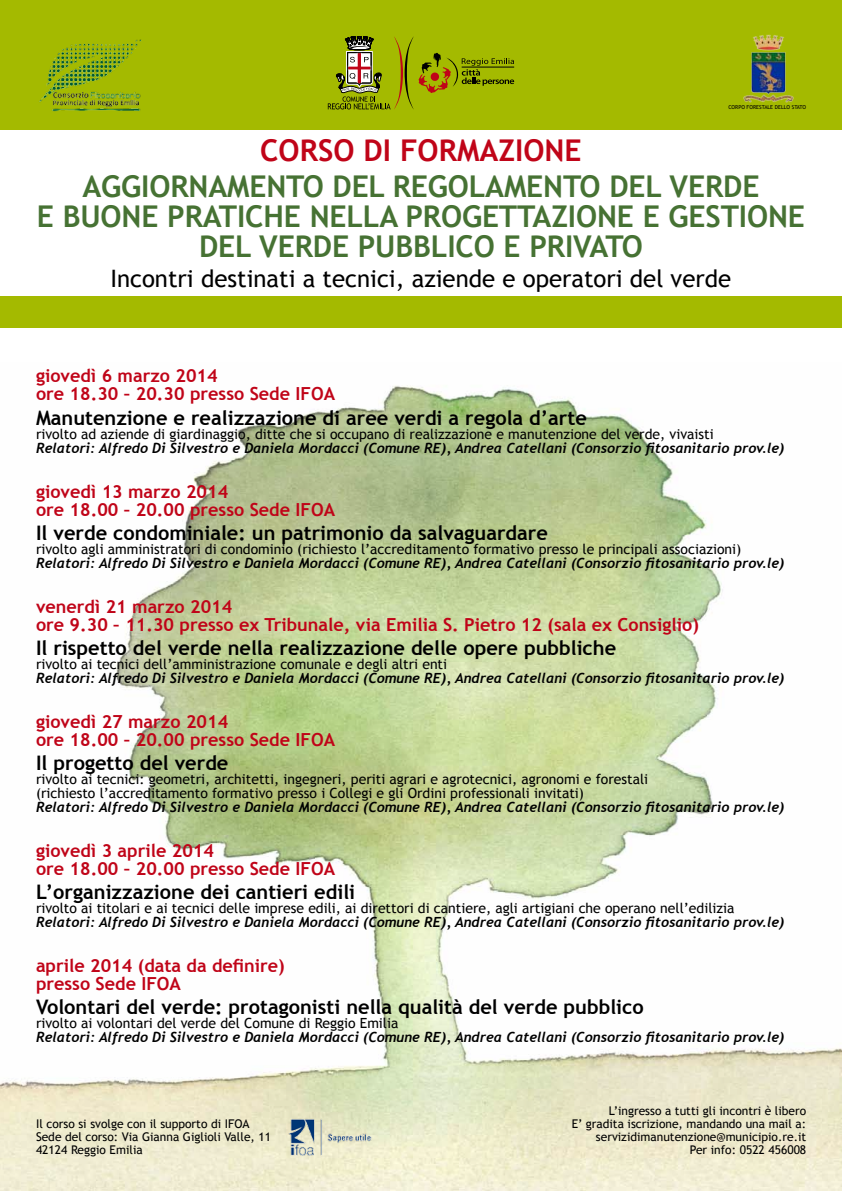
<style>
.page{position:relative;width:842px;height:1191px;background:#fff}
.page>*{position:absolute;margin:0;border:0;box-sizing:border-box;transform-origin:0 0}
.t1{font:700 30px/30px "Trebuchet MS";letter-spacing:-.005em;color:#467233;text-align:center}
.t2{font:700 30px "Trebuchet MS";color:#c00418}
.t3{font:24px "Trebuchet MS";color:#000}
.t4{font:700 20px "Trebuchet MS";color:#000}
.t5{font:700 18px/18px "Trebuchet MS";color:#c00418}
.t6{font:italic 700 14px "Trebuchet";color:#000}
.t7{font:14px/14px "Trebuchet MS";color:#000}
.t8{font:12px/13px "Trebuchet MS";color:#000;text-align:right}
.t9{font:5.4px "Trebuchet MS";color:#000}
</style>
<div class="page">
<img style="left:0;top:385px;width:842px;height:806px">
<div style="left:0;top:0;width:842px;height:328px;background:#a4ba00"></div>
<div style="left:0;top:130px;width:842px;height:166px;background:#fff"></div>
<svg style="left:328px;top:36px;width:186px;height:74px"></svg>
<img style="left:39px;top:39px;width:103px;height:73px">
<img style="left:289px;top:1116px;width:83px;height:42px">
<img style="left:743px;top:34px;width:51px;height:69px">
<p class="t9" style="left:728px;top:104px;width:79px">CORPO FORESTALE DELLO STATO</p>
<h1 class="t2" style="left:260px;top:132px;width:323px">CORSO DI FORMAZIONE</h1>
<h1 class="t1" style="left:37px;top:171px;width:769px">AGGIORNAMENTO DEL REGOLAMENTO DEL VERDE<br>E BUONE PRATICHE NELLA PROGETTAZIONE E GESTIONE<br>DEL VERDE PUBBLICO E PRIVATO</h1>
<h2 class="t3" style="left:110px;top:264px;width:622px">Incontri destinati a tecnici, aziende e operatori del verde</h2>
<p class="t5" style="left:36px;top:367px;width:301px">giovedì 6 marzo 2014<br>ore 18.30 – 20.30 presso Sede IFOA</p>
<h3 class="t4" style="left:36px;top:405px;width:552px">Manutenzione e realizzazione di aree verdi a regola d’arte</h3>
<p class="t7" style="left:36px;top:427px;width:679px">rivolto ad aziende di giardinaggio, ditte che si occupano di realizzazione e manutenzione del verde, vivaisti</p>
<p class="t6" style="left:36px;top:439px;width:750px">Relatori: Alfredo Di Silvestro e Daniela Mordacci (Comune RE), Andrea Catellani (Consorzio fitosanitario prov.le)</p>
<p class="t5" style="left:36px;top:482px;width:301px">giovedì 13 marzo 2014<br>ore 18.00 – 20.00 presso Sede IFOA</p>
<h3 class="t4" style="left:36px;top:520px;width:513px">Il verde condominiale: un patrimonio da salvaguardare</h3>
<p class="t7" style="left:36px;top:542px;width:707px">rivolto agli amministratori di condominio (richiesto l’accreditamento formativo presso le principali associazioni)</p>
<p class="t6" style="left:36px;top:554px;width:750px">Relatori: Alfredo Di Silvestro e Daniela Mordacci (Comune RE), Andrea Catellani (Consorzio fitosanitario prov.le)</p>
<p class="t5" style="left:36px;top:597px;width:664px">venerdì 21 marzo 2014<br>ore 9.30 – 11.30 presso ex Tribunale, via Emilia S. Pietro 12 (sala ex Consiglio)</p>
<h3 class="t4" style="left:36px;top:635px;width:582px">Il rispetto del verde nella realizzazione delle opere pubbliche</h3>
<p class="t7" style="left:36px;top:657px;width:413px">rivolto ai tecnici dell’amministrazione comunale e degli altri enti</p>
<p class="t6" style="left:36px;top:669px;width:750px">Relatori: Alfredo Di Silvestro e Daniela Mordacci (Comune RE), Andrea Catellani (Consorzio fitosanitario prov.le)</p>
<p class="t5" style="left:36px;top:712px;width:301px">giovedì 27 marzo 2014<br>ore 18.00 – 20.00 presso Sede IFOA</p>
<h3 class="t4" style="left:36px;top:750px;width:194px">Il progetto del verde</h3>
<p class="t7" style="left:36px;top:772px;width:614px">rivolto ai tecnici: geometri, architetti, ingegneri, periti agrari e agrotecnici, agronomi e forestali (richiesto l’accreditamento formativo presso i Collegi e gli Ordini professionali invitati)</p>
<p class="t6" style="left:36px;top:798px;width:750px">Relatori: Alfredo Di Silvestro e Daniela Mordacci (Comune RE), Andrea Catellani (Consorzio fitosanitario prov.le)</p>
<p class="t5" style="left:36px;top:841px;width:301px">giovedì 3 aprile 2014<br>ore 18.00 – 20.00 presso Sede IFOA</p>
<h3 class="t4" style="left:36px;top:879px;width:321px">L’organizzazione dei cantieri edili</h3>
<p class="t7" style="left:36px;top:901px;width:700px">rivolto ai titolari e ai tecnici delle imprese edili, ai direttori di cantiere, agli artigiani che operano nell’edilizia</p>
<p class="t6" style="left:36px;top:913px;width:750px">Relatori: Alfredo Di Silvestro e Daniela Mordacci (Comune RE), Andrea Catellani (Consorzio fitosanitario prov.le)</p>
<p class="t5" style="left:36px;top:956px;width:250px">aprile 2014 (data da definire) presso Sede IFOA</p>
<h3 class="t4" style="left:36px;top:994px;width:609px">Volontari del verde: protagonisti nella qualità del verde pubblico</h3>
<p class="t7" style="left:36px;top:1016px;width:364px">rivolto ai volontari del verde del Comune di Reggio Emilia</p>
<p class="t6" style="left:36px;top:1028px;width:750px">Relatori: Alfredo Di Silvestro e Daniela Mordacci (Comune RE), Andrea Catellani (Consorzio fitosanitario prov.le)</p>
<p class="t8" style="left:36px;top:1117px;width:237px;text-align:left">Il corso si svolge con il supporto di IFOA<br>Sede del corso: Via Gianna Giglioli Valle, 11<br>42124 Reggio Emilia</p>
<p class="t8" style="left:572px;top:1104px;width:236px">L’ingresso a tutti gli incontri è libero<br>E’ gradita iscrizione, mandando una mail a: servizidimanutenzione@municipio.re.it<br>Per info: 0522 456008</p>
</div>
